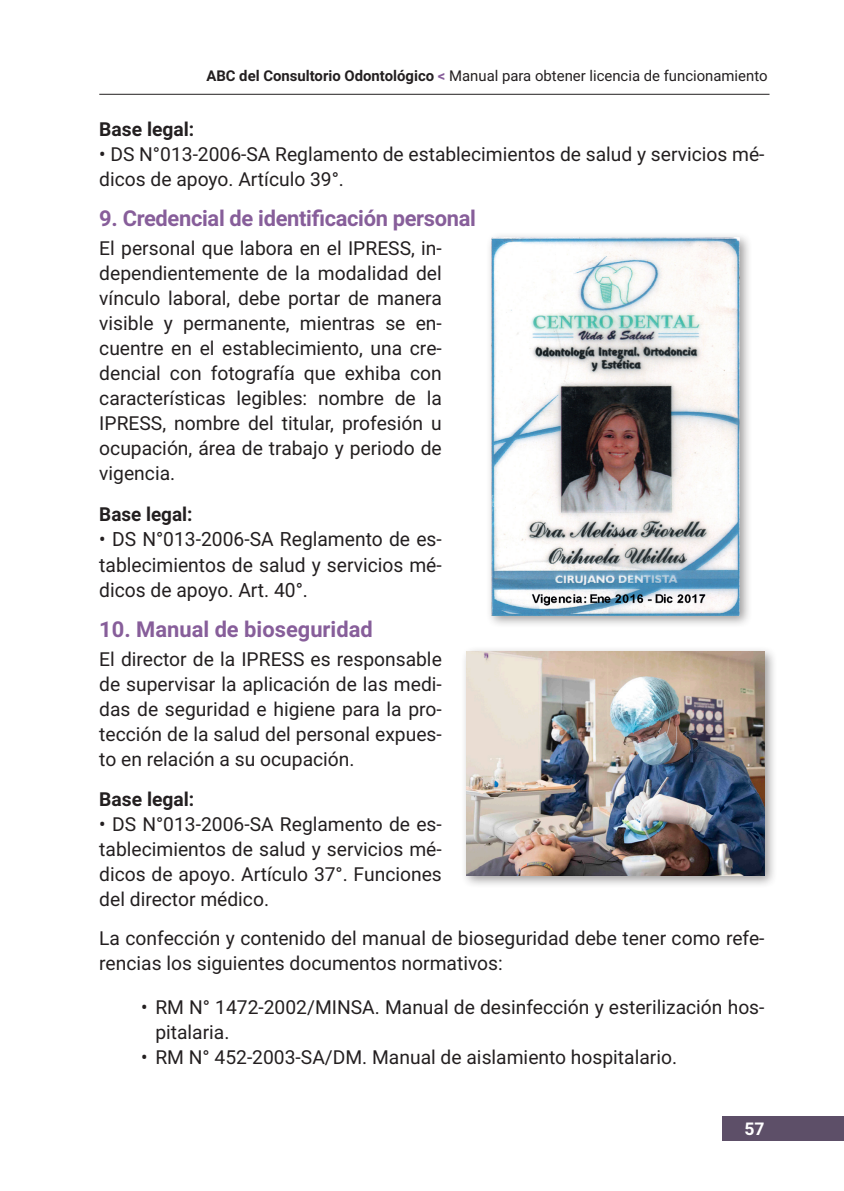
<style>
.page{position:relative;width:844px;height:1191px;background:#fff}
.page>*{position:absolute;margin:0;border:0;box-sizing:border-box;transform-origin:0 0}
.Estilo_de_párrafo_1{font:700 21.88px "Roboto";letter-spacing:-.015em;color:#875e9a}
.Estilo_de_párrafo_1-2{font:19.6px/25.6px "Roboto";color:#231f20;text-align:justify}
.Estilo_de_párrafo_1-3{font:19.25px/25px "Roboto";color:#231f20;text-align:justify}
.tabulacion{font:19.25px/25px "Roboto";color:#231f20}
.Estilo_de_párrafo_1-4{font:700 19.25px "Roboto";color:#231f20}
.t1{font:700 17.5px "Roboto";color:#fff}
.t2{font:14.88px "Roboto";color:#231f20}
.s1{font-weight:700}
.s2{font-weight:700;color:#875e9a}
.s3{font-size:19.25px}
</style>
<div class="page">
<hr style="left:99px;top:94px;width:670px;height:1px;background:#231f20">
<div style="left:722px;top:1116px;width:121px;height:25px;background:#5d4f68"></div>
<div style="left:460px;top:645px;width:317px;height:244px;background:#231f20;opacity:.45"></div>
<img style="left:466px;top:651px;width:298px;height:224px">
<div style="left:485px;top:232px;width:267px;height:396px;background:#231f20;opacity:.45"></div>
<img style="left:491px;top:238px;width:248px;height:377px">
<p class="t2" style="left:206px;top:65px;width:562px"><span class="s1">ABC del Consultorio Odontológico</span> <span class="s2">&lt;</span> Manual para obtener licencia de funcionamiento</p>
<p class="Estilo_de_párrafo_1-4" style="left:99px;top:116px;width:97px">Base legal:</p>
<p class="Estilo_de_párrafo_1-3" style="left:99px;top:141px;width:666px">• DS N°013-2006-SA Reglamento de establecimientos de salud y servicios mé&shy;dicos de apoyo. Artículo 39°.</p>
<p class="Estilo_de_párrafo_1" style="left:99px;top:202px;width:378px">9. Credencial de identificación personal</p>
<p class="Estilo_de_párrafo_1-3" style="left:99px;top:235px;width:344px">El personal que labora en el IPRESS, in&shy;dependientemente de la modalidad del vínculo laboral, debe portar de manera visible y permanente, mientras se en&shy;cuentre en el establecimiento, una cre&shy;dencial con fotografía que exhiba con características legibles: nombre de la IPRESS, nombre del titular, profesión u ocupación, área de trabajo y periodo de vigencia.</p>
<p class="Estilo_de_párrafo_1-4" style="left:99px;top:500px;width:95px">Base legal:</p>
<p class="Estilo_de_párrafo_1-2" style="left:99px;top:525px;width:344px"><span class="s3">•</span> DS N°013-2006-SA Reglamento de es&shy;tablecimientos de salud y servicios mé&shy;dicos de apoyo. Art. 40°.</p>
<p class="Estilo_de_párrafo_1" style="left:99px;top:613px;width:275px">10. Manual de bioseguridad</p>
<p class="Estilo_de_párrafo_1-3" style="left:99px;top:646px;width:344px">El director de la IPRESS es responsable de supervisar la aplicación de las medi&shy;das de seguridad e higiene para la pro&shy;tección de la salud del personal expues&shy;to en relación a su ocupación.</p>
<p class="Estilo_de_párrafo_1-4" style="left:99px;top:785px;width:97px">Base legal:</p>
<p class="Estilo_de_párrafo_1-3" style="left:99px;top:810px;width:344px">• DS N°013-2006-SA Reglamento de es&shy;tablecimientos de salud y servicios mé&shy;dicos de apoyo. Artículo 37°. Funciones del director médico.</p>
<p class="Estilo_de_párrafo_1-3" style="left:99px;top:925px;width:666px">La confección y contenido del manual de bioseguridad debe tener como refe&shy;rencias los siguientes documentos normativos:</p>
<p class="tabulacion" style="left:155px;top:994px;width:610px;text-indent:-14px">• RM N° 1472-2002/MINSA. Manual de desinfección y esterilización hos&shy;pitalaria.</p>
<p class="tabulacion" style="left:141px;top:1044px;width:537px">• RM N° 452-2003-SA/DM. Manual de aislamiento hospitalario.</p>
<p class="t1" style="left:744px;top:1116px;width:22px">57</p>
</div>
